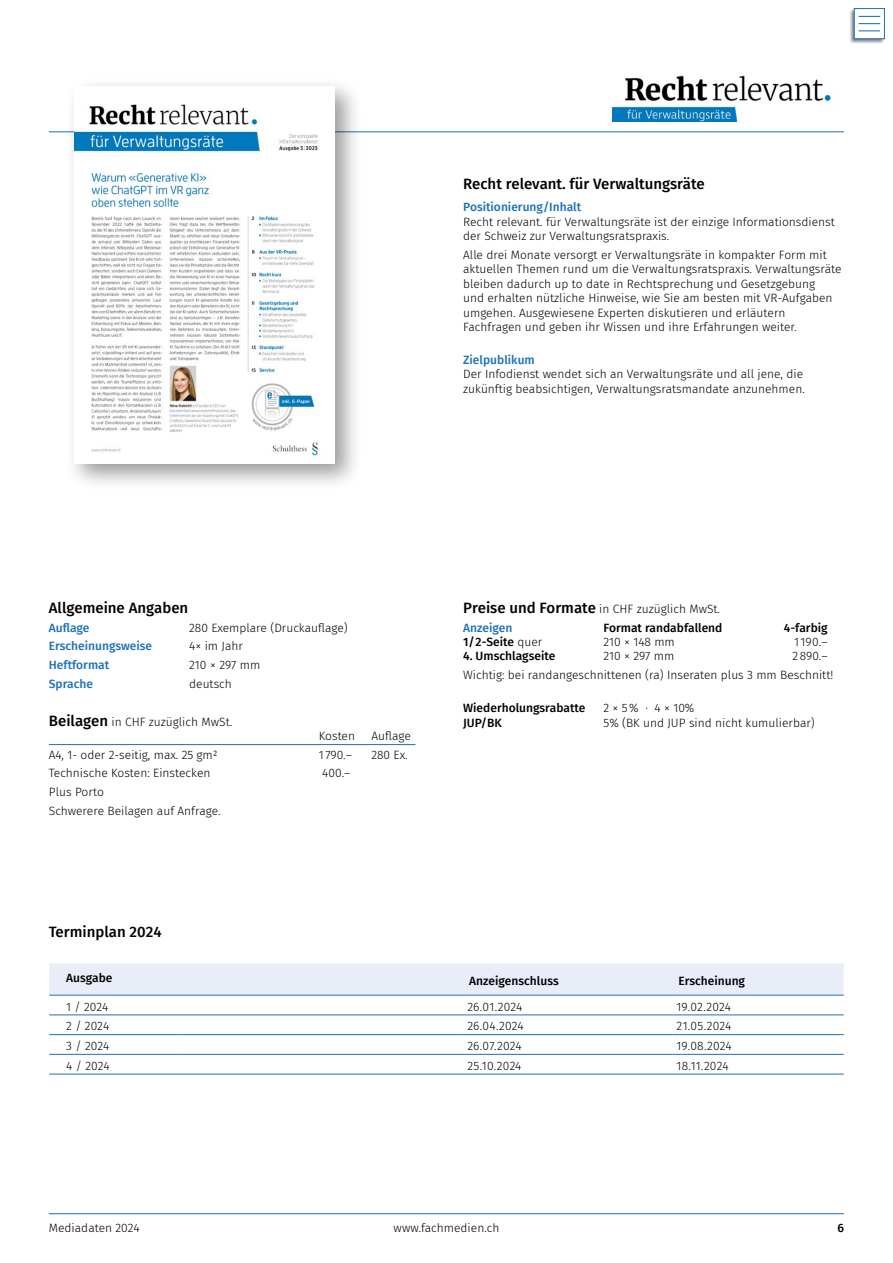
<style>
.page{position:relative;width:893px;height:1263px;background:#fff}
.page>*{position:absolute;margin:0;border:0;box-sizing:border-box;transform-origin:0 0}
.t1{font:500 15px "Fira Sans";color:#000}
.t2{font:300 12px/14.4px "Fira Sans";color:#000}
.t3{font:500 12px "Fira Sans";color:#000}
.t4{font:500 12px "Fira Sans";color:#1d71b8}
.s1{font-weight:500;font-size:15px}
.s2{font-weight:500;color:#1d71b8}
.s3{font-weight:300}
</style>
<div class="page">
<hr style="left:49px;top:131px;width:795px;height:1px;background:#1d71b8">
<hr style="left:49px;top:1213px;width:795px;height:1px;background:#1d71b8">
<hr style="left:49px;top:744px;width:366px;height:1px;background:#1d71b8">
<div style="left:49px;top:963px;width:795px;height:32px;background:#e9edf8"></div>
<hr style="left:49px;top:995px;width:130px;height:1px;background:#1d71b8">
<hr style="left:179px;top:995px;width:284px;height:1px;background:#1d71b8">
<hr style="left:463px;top:995px;width:209px;height:1px;background:#1d71b8">
<hr style="left:672px;top:995px;width:172px;height:1px;background:#1d71b8">
<hr style="left:49px;top:1015px;width:130px;height:1px;background:#1d71b8">
<hr style="left:179px;top:1015px;width:284px;height:1px;background:#1d71b8">
<hr style="left:463px;top:1015px;width:209px;height:1px;background:#1d71b8">
<hr style="left:672px;top:1015px;width:172px;height:1px;background:#1d71b8">
<hr style="left:49px;top:1034px;width:130px;height:1px;background:#1d71b8">
<hr style="left:179px;top:1034px;width:284px;height:1px;background:#1d71b8">
<hr style="left:463px;top:1034px;width:209px;height:1px;background:#1d71b8">
<hr style="left:672px;top:1034px;width:172px;height:1px;background:#1d71b8">
<hr style="left:49px;top:1054px;width:130px;height:1px;background:#1d71b8">
<hr style="left:179px;top:1054px;width:284px;height:1px;background:#1d71b8">
<hr style="left:463px;top:1054px;width:209px;height:1px;background:#1d71b8">
<hr style="left:672px;top:1054px;width:172px;height:1px;background:#1d71b8">
<hr style="left:49px;top:1074px;width:130px;height:1px;background:#1d71b8">
<hr style="left:179px;top:1074px;width:284px;height:1px;background:#1d71b8">
<hr style="left:463px;top:1074px;width:209px;height:1px;background:#1d71b8">
<hr style="left:672px;top:1074px;width:172px;height:1px;background:#1d71b8">
<img style="left:613px;top:75px;width:218px;height:46px">
<div style="left:65px;top:76px;width:298px;height:415px;background:#000;opacity:.4"></div>
<img style="left:74px;top:86px;width:261px;height:377px">
<div style="left:849px;top:8px;width:36px;height:36px;background:#000;opacity:.5"></div>
<div style="left:854px;top:9px;width:30px;height:30px;background:#fff;border:1px solid #1d71b8"></div>
<svg style="left:858px;top:16px;width:22px;height:1px"></svg>
<svg style="left:858px;top:30px;width:22px;height:1px"></svg>
<svg style="left:858px;top:23px;width:22px;height:1px"></svg>
<p class="t1" style="left:463px;top:171px;width:243px">Recht relevant. für Verwaltungsräte</p>
<p class="t4" style="left:463px;top:198px;width:120px">Positionierung/Inhalt</p>
<p class="t2" style="left:463px;top:214px;width:373px">Recht relevant. für Verwaltungsräte ist der einzige Informationsdienst der Schweiz zur Verwaltungsratspraxis.</p>
<p class="t2" style="left:463px;top:247px;width:380px">Alle drei Monate versorgt er Verwaltungsräte in kompakter Form mit aktuellen Themen rund um die Verwaltungsratspraxis. Verwaltungsräte bleiben dadurch up to date in Rechtsprechung und Gesetzgebung<br>und erhalten nützliche Hinweise, wie Sie am besten mit VR-Aufgaben umgehen. Ausgewiesene Experten diskutieren und erläutern Fachfragen und geben ihr Wissen und ihre Erfahrungen weiter.</p>
<p class="t4" style="left:463px;top:350px;width:73px">Zielpublikum</p>
<p class="t2" style="left:463px;top:367px;width:343px">Der Infodienst wendet sich an Verwaltungsräte und all jene, die zukünftig beabsichtigen, Verwaltungsratsmandate anzunehmen.</p>
<p class="t1" style="left:49px;top:596px;width:141px">Allgemeine Angaben</p>
<p class="t4" style="left:49px;top:618px;width:42px">Auflage</p>
<p class="t2" style="left:189px;top:620px;width:160px">280 Exemplare (Druckauflage)</p>
<p class="t4" style="left:49px;top:636px;width:105px">Erscheinungsweise</p>
<p class="t2" style="left:189px;top:639px;width:55px">4× im Jahr</p>
<p class="t4" style="left:49px;top:655px;width:62px">Heftformat</p>
<p class="t2" style="left:189px;top:657px;width:73px">210 × 297 mm</p>
<p class="t4" style="left:49px;top:674px;width:46px">Sprache</p>
<p class="t2" style="left:189px;top:676px;width:44px">deutsch</p>
<p class="t2" style="left:49px;top:714px;width:185px"><span class="s1">Beilagen</span> in CHF zuzüglich MwSt.</p>
<p class="t2" style="left:319px;top:729px;width:38px">Kosten</p>
<p class="t2" style="left:371px;top:729px;width:41px">Auflage</p>
<p class="t2" style="left:49px;top:747px;width:170px">A4, 1- oder 2-seitig, max. 25 gm2</p>
<p class="t2" style="left:319px;top:747px;width:35px">1 790.–</p>
<p class="t2" style="left:371px;top:747px;width:38px">280 Ex.</p>
<p class="t2" style="left:49px;top:766px;width:163px">Technische Kosten: Einstecken</p>
<p class="t2" style="left:322px;top:766px;width:30px">400.–</p>
<p class="t2" style="left:49px;top:782px;width:173px;line-height:18.6px">Plus Porto<br>Schwerere Beilagen auf Anfrage.</p>
<p class="t1" style="left:49px;top:920px;width:114px">Terminplan 2024</p>
<p class="t2" style="left:463px;top:599px;width:258px;line-height:18.6px"><span class="s1">Preise und Formate</span> in CHF zuzüglich MwSt.<br><span class="s2">Anzeigen</span></p>
<p class="t3" style="left:603px;top:618px;width:120px">Format randabfallend</p>
<p class="t3" style="left:784px;top:618px;width:45px">4-farbig</p>
<p class="t3" style="left:463px;top:632px;width:81px">1/2-Seite <span class="s3">quer</span></p>
<p class="t2" style="left:603px;top:635px;width:73px">210 × 148 mm</p>
<p class="t2" style="left:794px;top:635px;width:35px">1190.–</p>
<p class="t3" style="left:463px;top:647px;width:94px">4. Umschlagseite</p>
<p class="t2" style="left:603px;top:649px;width:72px">210 × 297 mm</p>
<p class="t2" style="left:463px;top:647px;width:372px;line-height:18.6px;text-indent:329px">2890.–<br>Wichtig: bei randangeschnittenen (ra) Inseraten plus 3 mm Beschnitt!</p>
<p class="t3" style="left:463px;top:698px;width:124px">Wiederholungsrabatte</p>
<p class="t2" style="left:603px;top:701px;width:92px">2 × 5% · 4 × 10%</p>
<p class="t3" style="left:463px;top:713px;width:40px">JUP/BK</p>
<p class="t2" style="left:603px;top:715px;width:213px">5% (BK und JUP sind nicht kumulierbar)</p>
<p class="t3" style="left:66px;top:968px;width:48px">Ausgabe</p>
<p class="t3" style="left:469px;top:971px;width:91px">Anzeigenschluss</p>
<p class="t3" style="left:678px;top:971px;width:68px">Erscheinung</p>
<p class="t2" style="left:66px;top:999px;width:44px">1 / 2024</p>
<p class="t2" style="left:467px;top:999px;width:56px">26.01.2024</p>
<p class="t2" style="left:677px;top:999px;width:56px">19.02.2024</p>
<p class="t2" style="left:66px;top:1019px;width:44px">2 / 2024</p>
<p class="t2" style="left:467px;top:1019px;width:58px">26.04.2024</p>
<p class="t2" style="left:677px;top:1019px;width:56px">21.05.2024</p>
<p class="t2" style="left:66px;top:1039px;width:45px">3 / 2024</p>
<p class="t2" style="left:467px;top:1039px;width:56px">26.07.2024</p>
<p class="t2" style="left:677px;top:1039px;width:57px">19.08.2024</p>
<p class="t2" style="left:66px;top:1058px;width:45px">4 / 2024</p>
<p class="t2" style="left:467px;top:1058px;width:56px">25.10.2024</p>
<p class="t2" style="left:677px;top:1058px;width:53px">18.11.2024</p>
<p class="t2" style="left:49px;top:1221px;width:92px">Mediadaten 2024</p>
<p class="t2" style="left:394px;top:1221px;width:107px">www.fachmedien.ch</p>
<p class="t3" style="left:837px;top:1218px;width:8px">6</p>
</div>
